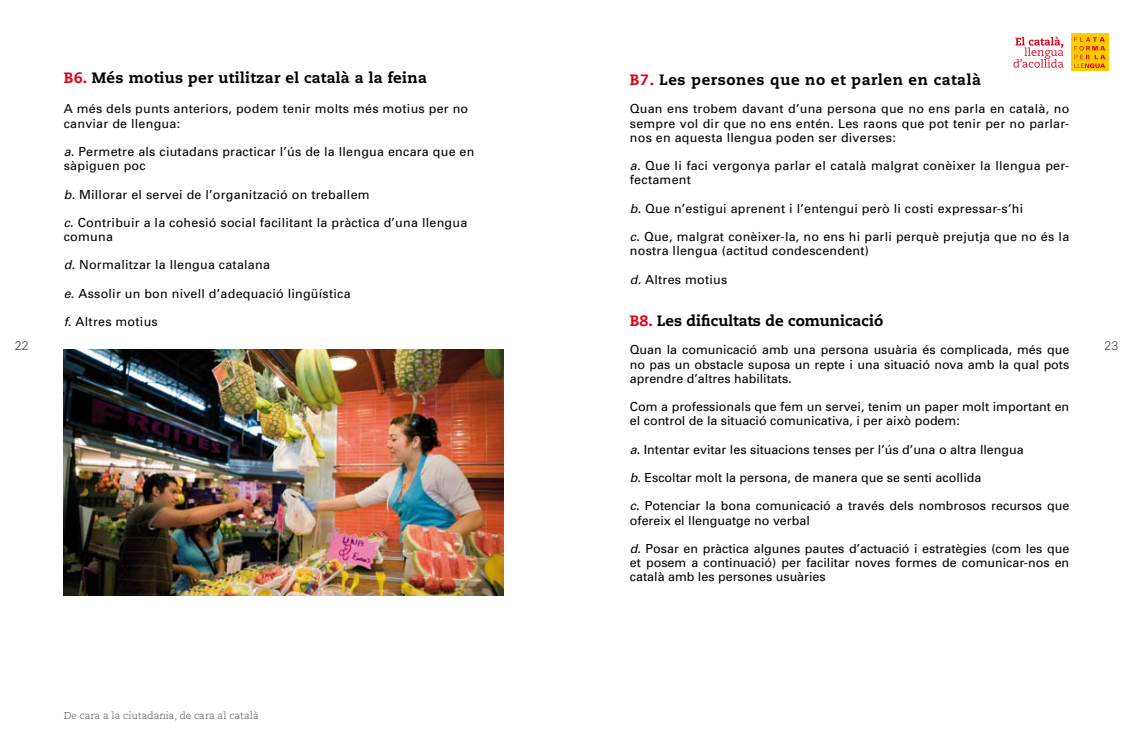
<style>
.page{position:relative;width:1134px;height:755px;background:#fff}
.page>*{position:absolute;margin:0;border:0;box-sizing:border-box;transform-origin:0 0}
.t1{font:800 15px "Caecilia";letter-spacing:.02em;color:#000}
.t2{font:800 15px "Caecilia";letter-spacing:.04em;color:#000}
.t3{font:800 15px "Caecilia";color:#000}
.t4{font:12.5px/14.1px "Univers";letter-spacing:.02em;color:#000}
.t5{font:12.5px/14.1px "Univers";color:#000}
.t6{font:300 12.5px "Univers";color:#4b4b4d}
.t7{font:300 10px "Caecilia";color:#4b4b4d}
.s1{color:#e2001a}
.s2{font-style:italic}
</style>
<div class="page">
<svg style="left:1013px;top:36px;width:50px;height:32px"></svg>
<div style="left:1071px;top:33px;width:38px;height:38px;background:#fc0"></div>
<svg style="left:1074px;top:37px;width:31px;height:31px"></svg>
<img style="left:64px;top:349px;width:439px;height:246px">
<p class="t1" style="left:64px;top:68px;width:365px"><span class="s1">B6.</span> Més motius per utilitzar el català a la feina</p>
<p class="t4" style="left:64px;top:102px;width:406px">A més dels punts anteriors, podem tenir molts més motius per no canviar de llengua:</p>
<p class="t4" style="left:64px;top:145px;width:412px"><span class="s2">a.</span> Permetre als ciutadans practicar l’ús de la llengua encara que en sàpiguen poc</p>
<p class="t4" style="left:64px;top:187px;width:307px"><span class="s2">b</span>. Millorar el servei de l’organització on treballem</p>
<p class="t4" style="left:64px;top:215px;width:405px"><span class="s2">c</span>. Contribuir a la cohesió social facilitant la pràctica d’una llengua comuna</p>
<p class="t4" style="left:64px;top:258px;width:208px"><span class="s2">d</span>. Normalitzar la llengua catalana</p>
<p class="t4" style="left:64px;top:286px;width:288px"><span class="s2">e</span>. Assolir un bon nivell d’adequació lingüística</p>
<p class="t4" style="left:64px;top:315px;width:96px"><span class="s2">f</span>. Altres motius</p>
<p class="t2" style="left:630px;top:70px;width:352px"><span class="s1">B7.</span> Les persones que no et parlen en català</p>
<p class="t4" style="left:630px;top:102px;width:441px;text-align:justify">Quan ens trobem davant d’una persona que no ens parla en català, no sempre vol dir que no ens entén. Les raons que pot tenir per no parlar&shy;nos en aquesta llengua poden ser diverses:</p>
<p class="t4" style="left:630px;top:159px;width:441px"><span class="s2">a</span>. Que li faci vergonya parlar el català malgrat conèixer la llengua per&shy;fectament</p>
<p class="t4" style="left:630px;top:201px;width:395px"><span class="s2">b</span>. Que n’estigui aprenent i l’entengui però li costi expressar-s’hi</p>
<p class="t4" style="left:630px;top:230px;width:441px"><span class="s2">c</span>. Que, malgrat conèixer-la, no ens hi parli perquè prejutja que no és la nostra llengua (actitud condescendent)</p>
<p class="t4" style="left:630px;top:272px;width:99px"><span class="s2">d.</span> Altres motius</p>
<p class="t3" style="left:630px;top:311px;width:255px"><span class="s1">B8.</span> Les dificultats de comunicació</p>
<p class="t4" style="left:630px;top:343px;width:441px;text-align:justify">Quan la comunicació amb una persona usuària és complicada, més que no pas un obstacle suposa un repte i una situació nova amb la qual pots aprendre d’altres habilitats.</p>
<p class="t5" style="left:630px;top:400px;width:441px">Com a professionals que fem un servei, tenim un paper molt important en el control de la situació comunicativa, i per això podem:</p>
<p class="t5" style="left:630px;top:442px;width:395px"><span class="s2">a</span>. Intentar evitar les situacions tenses per l’ús d’una o altra llengua</p>
<p class="t5" style="left:630px;top:471px;width:353px"><span class="s2">b</span>. Escoltar molt la persona, de manera que se senti acollida</p>
<p class="t5" style="left:630px;top:499px;width:441px"><span class="s2">c</span>. Potenciar la bona comunicació a través dels nombrosos recursos que ofereix el llenguatge no verbal</p>
<p class="t4" style="left:630px;top:541px;width:441px;text-align:justify"><span class="s2">d</span>. Posar en pràctica algunes pautes d’actuació i estratègies (com les que et posem a continuació) per facilitar noves formes de comunicar-nos en català amb les persones usuàries</p>
<p class="t6" style="left:15px;top:338px;width:15px">22</p>
<p class="t6" style="left:1104px;top:338px;width:15px">23</p>
<p class="t7" style="left:64px;top:709px;width:196px">De cara a la ciutadania, de cara al català</p>
</div>
